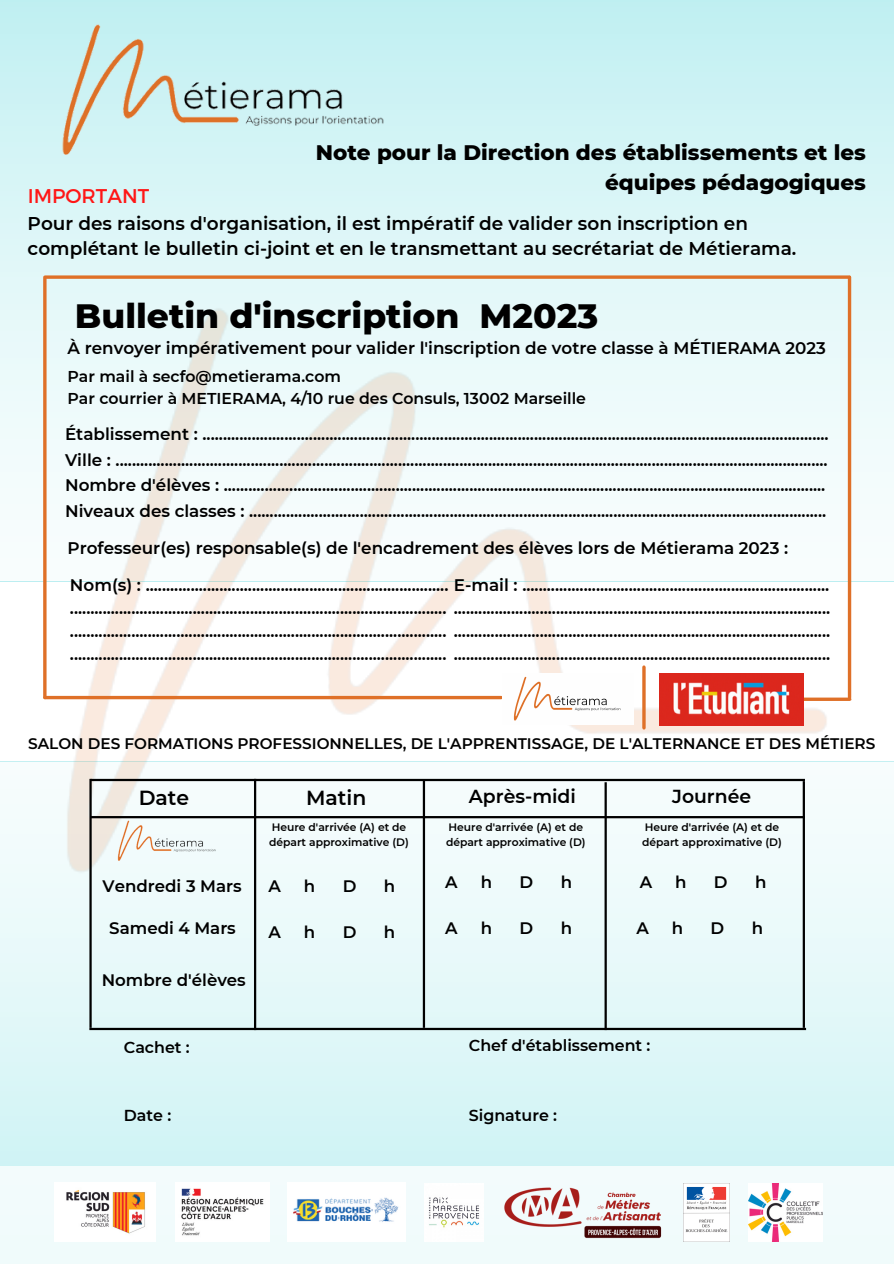
<style>
.page{position:relative;width:894px;height:1264px;background:#fff}
.page>*{position:absolute;margin:0;border:0;box-sizing:border-box;transform-origin:0 0}
.t1{font:800 34.5px "Montserrat";color:#000}
.t2{font:800 21.45px/29.8px "Montserrat";color:#000;text-align:right}
.t3{font:600 20.4px "Montserrat";color:#000}
.t4{font:19.8px "Montserrat";color:#ff1616}
.t5{font:600 18.75px "Montserrat";color:#000}
.t6{font:600 18.45px/25.2px "Montserrat";color:#000}
.t7{font:600 16.8px/23px "Montserrat";color:#000}
.t8{font:600 16.65px "Montserrat";color:#000}
.t9{font:600 15.9px "Montserrat";color:#000}
.t10{font:600 15.75px/21.9px "Montserrat";color:#000}
.t11{font:600 15.3px "Montserrat";color:#000}
.t12{font:600 10.8px/14.5px "Montserrat";color:#000}
</style>
<div class="page">
<svg style="left:0;top:0;width:893px;height:260px;background:#d2f3f5"></svg>
<svg style="left:0;top:928px;width:893px;height:238px;background:#ddf6f7"></svg>
<div style="left:0;top:1166px;width:893px;height:97px;background:#f1fbfc"></div>
<img style="left:0;top:260px;width:893px;height:668px">
<img style="left:28px;top:13px;width:395px;height:155px">
<svg style="left:45px;top:275px;width:804px;height:4px;background:#df8447"></svg>
<hr style="left:45px;top:696px;width:456px;height:3px;background:#df7028">
<svg style="left:43px;top:278px;width:4px;height:419px;background:#e18548"></svg>
<svg style="left:847px;top:277px;width:4px;height:420px;background:#e38d54"></svg>
<img style="left:107px;top:818px;width:121px;height:46px">
<hr style="left:89px;top:778px;width:3px;height:249px;background:#000">
<hr style="left:802px;top:781px;width:2px;height:246px;background:#000">
<hr style="left:604px;top:782px;width:2px;height:248px;background:#000">
<hr style="left:422px;top:780px;width:3px;height:247px;background:#000">
<hr style="left:254px;top:778px;width:2px;height:252px;background:#000">
<hr style="left:89px;top:1027px;width:716px;height:3px;background:#000">
<hr style="left:90px;top:816px;width:714px;height:2px;background:#000">
<hr style="left:90px;top:778px;width:714px;height:3px;background:#000">
<img style="left:54px;top:1182px;width:102px;height:59px">
<img style="left:175px;top:1182px;width:94px;height:59px">
<img style="left:288px;top:1182px;width:117px;height:59px">
<img style="left:424px;top:1183px;width:59px;height:58px">
<img style="left:504px;top:1187px;width:158px;height:52px">
<img style="left:748px;top:1183px;width:74px;height:58px">
<img style="left:683px;top:1183px;width:46px;height:58px">
<svg style="left:803px;top:697px;width:46px;height:4px"></svg>
<img style="left:659px;top:673px;width:144px;height:52px">
<img style="left:502px;top:674px;width:131px;height:50px">
<hr style="left:642px;top:667px;width:3px;height:61px;background:#df7028">
<p class="t4" style="left:28px;top:183px;width:123px">IMPORTANT</p>
<p class="t2" style="left:316px;top:137px;width:551px">Note pour la Direction des établissements et les équipes pédagogiques</p>
<p class="t6" style="left:28px;top:211px;width:770px">Pour des raisons d'organisation, il est impératif de valider son inscription en complétant le bulletin ci-joint et en le transmettant au secrétariat de Métierama.</p>
<h1 class="t1" style="left:75px;top:295px;width:524px">Bulletin d'inscription M2023</h1>
<p class="t7" style="left:67px;top:337px;width:759px">À renvoyer impérativement pour valider l'inscription de votre classe à MÉTIERAMA 2023</p>
<p class="t10" style="left:67px;top:365px;width:520px">Par mail à secfo@metierama.com<br>Par courrier à METIERAMA, 4/10 rue des Consuls, 13002 Marseille</p>
<p class="t7" style="left:65px;top:420px;width:764px;line-height:26.4px">Établissement : .........................................................................................................................................................<br>Ville : ..............................................................................................................................................................................</p>
<p class="t7" style="left:65px;top:473px;width:761px">Nombre d'élèves : ...................................................................................................................................................</p>
<p class="t7" style="left:65px;top:499px;width:762px">Niveaux des classes : .............................................................................................................................................</p>
<p class="t7" style="left:67px;top:530px;width:763px;line-height:36.5px">Professeur(es) responsable(s) de l'encadrement des élèves lors de Métierama 2023 :<br>Nom(s) : .......................................................................... E-mail : ...........................................................................</p>
<p class="t7" style="left:70px;top:596px;width:761px;text-align:justify">............................................................................................ ............................................................................................ ............................................................................................ ............................................................................................ ............................................................................................ ............................................................................................</p>
<p class="t11" style="left:28px;top:734px;width:848px">SALON DES FORMATIONS PROFESSIONNELLES, DE L'APPRENTISSAGE, DE L'ALTERNANCE ET DES MÉTIERS</p>
<p class="t3" style="left:139px;top:785px;width:52px">Date</p>
<p class="t3" style="left:306px;top:785px;width:62px">Matin</p>
<p class="t5" style="left:469px;top:785px;width:108px">Après-midi</p>
<p class="t5" style="left:672px;top:785px;width:80px">Journée</p>
<p class="t8" style="left:103px;top:876px;width:141px">Vendredi 3 Mars</p>
<p class="t12" style="left:269px;top:820px;width:141px">Heure d'arrivée (A) et de départ approximative (D)</p>
<p class="t12" style="left:446px;top:820px;width:141px">Heure d'arrivée (A) et de départ approximative (D)</p>
<p class="t12" style="left:642px;top:820px;width:141px">Heure d'arrivée (A) et de départ approximative (D)</p>
<p class="t8" style="left:268px;top:876px;width:14px">A</p>
<p class="t8" style="left:304px;top:876px;width:13px">h</p>
<p class="t8" style="left:342px;top:876px;width:15px">D</p>
<p class="t8" style="left:384px;top:876px;width:13px">h</p>
<p class="t8" style="left:445px;top:871px;width:14px">A</p>
<p class="t8" style="left:480px;top:871px;width:13px">h</p>
<p class="t8" style="left:519px;top:871px;width:15px">D</p>
<p class="t8" style="left:560px;top:871px;width:13px">h</p>
<p class="t8" style="left:639px;top:871px;width:14px">A</p>
<p class="t8" style="left:675px;top:871px;width:13px">h</p>
<p class="t8" style="left:713px;top:871px;width:15px">D</p>
<p class="t8" style="left:755px;top:871px;width:13px">h</p>
<p class="t8" style="left:109px;top:917px;width:128px">Samedi 4 Mars</p>
<p class="t8" style="left:268px;top:922px;width:14px">A</p>
<p class="t8" style="left:304px;top:922px;width:13px">h</p>
<p class="t8" style="left:342px;top:922px;width:15px">D</p>
<p class="t8" style="left:384px;top:922px;width:13px">h</p>
<p class="t8" style="left:445px;top:917px;width:14px">A</p>
<p class="t8" style="left:480px;top:917px;width:13px">h</p>
<p class="t8" style="left:519px;top:917px;width:15px">D</p>
<p class="t8" style="left:560px;top:917px;width:13px">h</p>
<p class="t8" style="left:636px;top:917px;width:14px">A</p>
<p class="t8" style="left:671px;top:917px;width:13px">h</p>
<p class="t8" style="left:710px;top:917px;width:15px">D</p>
<p class="t8" style="left:751px;top:917px;width:13px">h</p>
<p class="t8" style="left:102px;top:969px;width:145px">Nombre d'élèves</p>
<p class="t9" style="left:124px;top:1037px;width:67px">Cachet :</p>
<p class="t9" style="left:469px;top:1035px;width:183px">Chef d'établissement :</p>
<p class="t9" style="left:124px;top:1105px;width:49px">Date :</p>
<p class="t9" style="left:469px;top:1105px;width:90px">Signature :</p>
</div>
